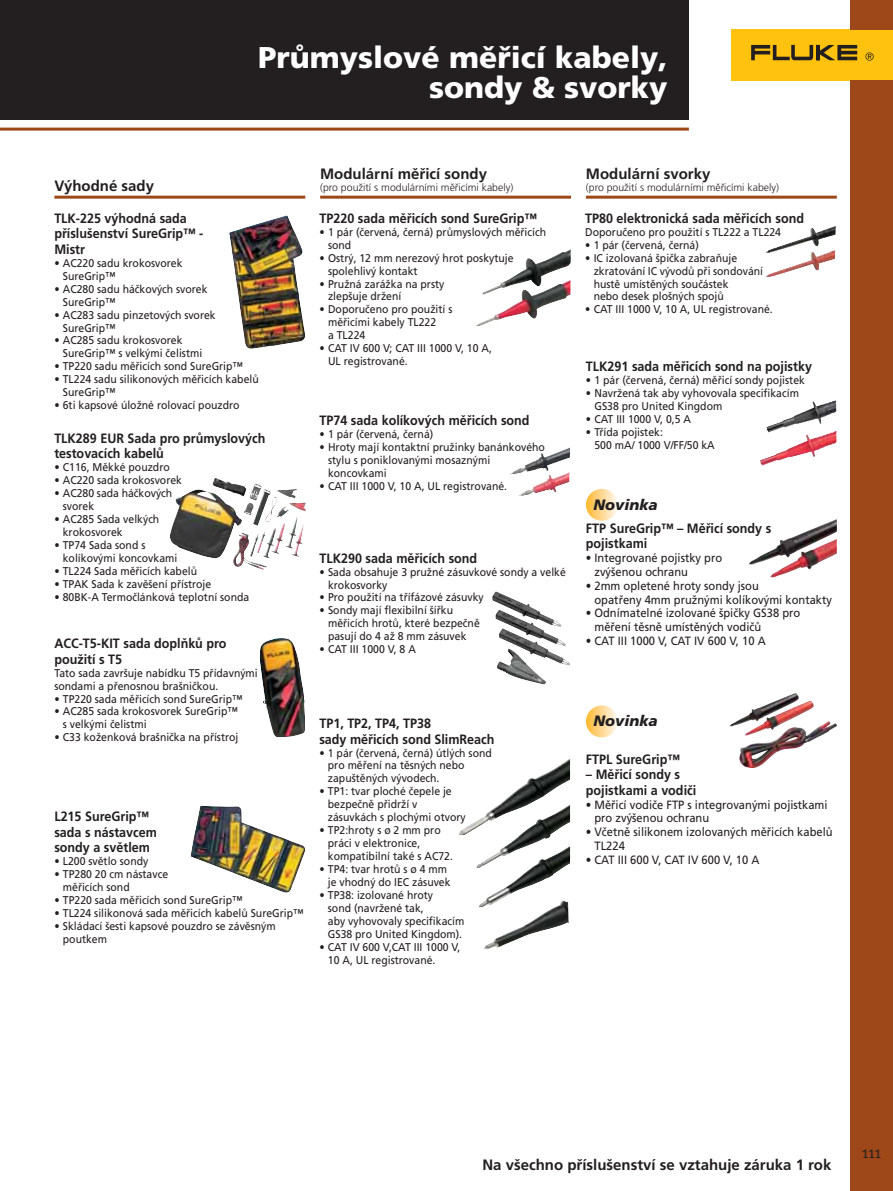
<style>
.page{position:relative;width:893px;height:1191px;background:#fff}
.page>*{position:absolute;margin:0;border:0;box-sizing:border-box;transform-origin:0 0}
.t1{font:900 30px/30px "Frutiger LT Pro";color:#fff;text-align:right}
.t2{font:700 15px "Frutiger LT Pro";color:#231f20}
.t3{font:italic 900 15px "Frutiger LT Pro";color:#231f20}
.t4{font:700 13.5px/15.6px "Frutiger LT Pro";color:#231f20;scale:.93 1}
.t5{font:12px/13.8px "Frutiger LT Pro";color:#231f20;scale:.93 1}
.t6{font:700 12px "Caecilia LT Std";color:#231f20;scale:.9 1}
.t7{font:11.25px/12.9px "Frutiger LT Pro";color:#231f20;scale:.93 1}
.t8{font:300 10.5px "Frutiger LT Pro";color:#231f20}
</style>
<div class="page">
<div style="left:731px;top:30px;width:162px;height:51px;background:#ffc20e"></div>
<hr style="left:0;top:128px;width:689px;height:3px;background:#9e4819">
<svg style="left:751px;top:45px;width:106px;height:15px"></svg>
<svg style="left:865px;top:52px;width:9px;height:9px"></svg>
<hr style="left:54px;top:196px;width:251px;height:3px;background:#9e4819">
<hr style="left:320px;top:196px;width:251px;height:3px;background:#9e4819">
<hr style="left:586px;top:196px;width:251px;height:3px;background:#9e4819">
<img style="left:260px;top:638px;width:45px;height:99px">
<img style="left:190px;top:806px;width:115px;height:86px">
<img style="left:476px;top:249px;width:95px;height:77px">
<img style="left:509px;top:447px;width:61px;height:41px">
<img style="left:492px;top:591px;width:78px;height:74px">
<img style="left:765px;top:226px;width:71px;height:33px">
<img style="left:760px;top:400px;width:76px;height:66px">
<img style="left:748px;top:519px;width:89px;height:58px">
<img style="left:459px;top:758px;width:111px;height:77px">
<img style="left:476px;top:803px;width:94px;height:65px">
<img style="left:478px;top:845px;width:92px;height:62px">
<img style="left:483px;top:894px;width:86px;height:56px">
<img style="left:229px;top:215px;width:76px;height:134px">
<img style="left:202px;top:478px;width:104px;height:48px">
<img style="left:739px;top:700px;width:98px;height:68px">
<svg style="left:586px;top:705px;width:32px;height:32px"></svg>
<svg style="left:586px;top:489px;width:32px;height:32px"></svg>
<div style="left:850px;top:81px;width:43px;height:1109px;background:#9e4819"></div>
<div style="left:850px;top:0;width:43px;height:30px;background:#9e4819"></div>
<div style="left:43px;top:0;width:646px;height:119px;background:#231f20"></div>
<div style="left:0;top:0;width:43px;height:119px;background:#231f20"></div>
<h2 class="t2" style="left:54px;top:180px;width:101px">Výhodné sady</h2>
<h1 class="t1" style="left:258px;top:46px;width:411px">Průmyslové měřicí kabely, sondy &amp; svorky</h1>
<h2 class="t2" style="left:320px;top:168px;width:168px">Modulární měřicí sondy</h2>
<p class="t8" style="left:320px;top:181px;width:195px">(pro použití s modulárními měřicími kabely)</p>
<h2 class="t2" style="left:586px;top:168px;width:126px">Modulární svorky</h2>
<p class="t8" style="left:586px;top:181px;width:195px">(pro použití s modulárními měřicími kabely)</p>
<p class="t4" style="left:54px;top:212px;width:162px">TLK-225 výhodná sada příslušenství SureGrip™ -<br>Mistr</p>
<p class="t7" style="left:63px;top:258px;width:130px;text-indent:-9px">• AC220 sadu krokosvorek<br>SureGrip™</p>
<p class="t7" style="left:63px;top:284px;width:157px;text-indent:-9px">• AC280 sadu háčkových svorek<br>SureGrip™</p>
<p class="t7" style="left:63px;top:309px;width:166px;text-indent:-9px">• AC283 sadu pinzetových svorek<br>SureGrip™</p>
<p class="t7" style="left:63px;top:335px;width:151px;text-indent:-9px">• AC285 sadu krokosvorek<br>SureGrip™ s velkými čelistmi</p>
<p class="t7" style="left:54px;top:361px;width:204px">• TP220 sadu měřicích sond SureGrip™</p>
<p class="t7" style="left:63px;top:374px;width:212px;text-indent:-9px">• TL224 sadu silikonových měřicích kabelů<br>SureGrip™</p>
<p class="t7" style="left:54px;top:400px;width:201px">• 6ti kapsové úložné rolovací pouzdro</p>
<p class="t4" style="left:54px;top:432px;width:229px">TLK289 EUR Sada pro průmyslových testovacích kabelů</p>
<p class="t7" style="left:54px;top:462px;width:126px">• C116, Měkké pouzdro</p>
<p class="t7" style="left:54px;top:475px;width:139px">• AC220 sada krokosvorek</p>
<p class="t7" style="left:63px;top:488px;width:119px;text-indent:-9px">• AC280 sada háčkových svorek</p>
<p class="t7" style="left:63px;top:514px;width:105px;text-indent:-9px">• AC285 Sada velkých krokosvorek</p>
<p class="t7" style="left:63px;top:540px;width:125px;text-indent:-9px">• TP74 Sada sond s kolíkovými koncovkami</p>
<p class="t7" style="left:54px;top:566px;width:155px">• TL224 Sada měřicích kabelů</p>
<p class="t7" style="left:54px;top:579px;width:170px">• TPAK Sada k zavěšení přístroje</p>
<p class="t7" style="left:54px;top:592px;width:211px">• 80BK-A Termočlánková teplotní sonda</p>
<p class="t4" style="left:54px;top:637px;width:187px">ACC-T5-KIT sada doplňků pro použití s T5</p>
<p class="t7" style="left:54px;top:667px;width:220px">Tato sada završuje nabídku T5 přídavnými sondami a přenosnou brašničkou.</p>
<p class="t7" style="left:54px;top:693px;width:204px">• TP220 sada měřicích sond SureGrip™</p>
<p class="t7" style="left:63px;top:706px;width:190px;text-indent:-9px">• AC285 sada krokosvorek SureGrip™ s velkými čelistmi</p>
<p class="t7" style="left:54px;top:732px;width:199px">• C33 koženková brašnička na přístroj</p>
<p class="t4" style="left:54px;top:810px;width:112px">L215 SureGrip™ sada s nástavcem sondy a světlem</p>
<p class="t7" style="left:54px;top:856px;width:103px">• L200 světlo sondy</p>
<p class="t7" style="left:63px;top:869px;width:115px;text-indent:-9px">• TP280 20 cm nástavce měřicích sond</p>
<p class="t7" style="left:54px;top:895px;width:204px">• TP220 sada měřicích sond SureGrip™</p>
<p class="t7" style="left:54px;top:908px;width:269px">• TL224 silikonová sada měřicích kabelů SureGrip™</p>
<p class="t7" style="left:63px;top:921px;width:230px;text-indent:-9px">• Skládací šesti kapsové pouzdro se závěsným poutkem</p>
<p class="t4" style="left:320px;top:212px;width:235px">TP220 sada měřicích sond SureGrip™</p>
<p class="t7" style="left:328px;top:227px;width:236px;text-indent:-9px">• 1 pár (červená, černá) průmyslových měřicích sond</p>
<p class="t7" style="left:328px;top:252px;width:201px;text-indent:-9px">• Ostrý, 12 mm nerezový hrot poskytuje spolehlivý kontakt</p>
<p class="t7" style="left:328px;top:278px;width:127px;text-indent:-9px">• Pružná zarážka na prsty zlepšuje držení</p>
<p class="t7" style="left:328px;top:304px;width:135px;text-indent:-9px">• Doporučeno pro použití s měřicími kabely TL222<br>a TL224</p>
<p class="t7" style="left:328px;top:343px;width:178px;text-indent:-9px">• CAT IV 600 V; CAT III 1000 V, 10 A,<br>UL registrované.</p>
<p class="t4" style="left:320px;top:414px;width:227px">TP74 sada kolíkových měřicích sond</p>
<p class="t7" style="left:320px;top:429px;width:124px">• 1 pár (červená, černá)</p>
<p class="t7" style="left:328px;top:442px;width:235px;text-indent:-9px">• Hroty mají kontaktní pružinky banánkového stylu s poniklovanými mosaznými koncovkami</p>
<p class="t7" style="left:320px;top:481px;width:203px">• CAT III 1000 V, 10 A, UL registrované.</p>
<p class="t4" style="left:320px;top:552px;width:171px">TLK290 sada měřicích sond</p>
<p class="t7" style="left:328px;top:566px;width:257px;text-indent:-9px">• Sada obsahuje 3 pružné zásuvkové sondy a velké krokosvorky</p>
<p class="t7" style="left:320px;top:592px;width:178px">• Pro použití na třífázové zásuvky</p>
<p class="t7" style="left:328px;top:605px;width:165px;text-indent:-9px">• Sondy mají flexibilní šířku měřicích hrotů, které bezpečně pasují do 4 až 8 mm zásuvek</p>
<p class="t7" style="left:320px;top:644px;width:105px">• CAT III 1000 V, 8 A</p>
<p class="t4" style="left:319px;top:717px;width:190px">TP1, TP2, TP4, TP38<br>sady měřicích sond SlimReach</p>
<p class="t7" style="left:328px;top:747px;width:178px;text-indent:-9px">• 1 pár (červená, černá) útlých sond pro měření na těsných nebo zapuštěných vývodech.</p>
<p class="t7" style="left:328px;top:786px;width:150px;text-indent:-9px">• TP1: tvar ploché čepele je bezpečně přidrží v zásuvkách s plochými otvory</p>
<p class="t7" style="left:328px;top:825px;width:136px;text-indent:-9px">• TP2:hroty s ø 2 mm pro práci v elektronice, kompatibilní také s AC72.</p>
<p class="t7" style="left:328px;top:864px;width:133px;text-indent:-9px">• TP4: tvar hrotů s ø 4 mm je vhodný do IEC zásuvek</p>
<p class="t7" style="left:328px;top:889px;width:148px;text-indent:-9px">• TP38: izolované hroty<br>sond (navržené tak,<br>aby vyhovovaly specifikacím<br>GS38 pro United Kingdom).</p>
<p class="t7" style="left:328px;top:941px;width:144px;text-indent:-9px">• CAT IV 600 V,CAT III 1000 V,<br>10 A, UL registrované.</p>
<p class="t4" style="left:585px;top:212px;width:237px">TP80 elektronická sada měřicích sond</p>
<p class="t7" style="left:585px;top:227px;width:212px">Doporučeno pro použití s TL222 a TL224</p>
<p class="t7" style="left:585px;top:240px;width:124px">• 1 pár (červená, černá)</p>
<p class="t7" style="left:594px;top:252px;width:184px;text-indent:-9px">• IC izolovaná špička zabraňuje zkratování IC vývodů při sondování hustě umístěných součástek<br>nebo desek plošných spojů</p>
<p class="t7" style="left:585px;top:304px;width:203px">• CAT III 1000 V, 10 A, UL registrované.</p>
<p class="t4" style="left:586px;top:360px;width:245px">TLK291 sada měřicích sond na pojistky</p>
<p class="t7" style="left:586px;top:375px;width:237px">• 1 pár (červená, černá) měřicí sondy pojistek</p>
<p class="t7" style="left:594px;top:388px;width:221px;text-indent:-9px">• Navržená tak aby vyhovovala specifikacím<br>GS38 pro United Kingdom</p>
<p class="t7" style="left:586px;top:414px;width:114px">• CAT III 1000 V, 0,5 A</p>
<p class="t7" style="left:594px;top:427px;width:131px;text-indent:-9px">• Třída pojistek:<br>500 mA/ 1000 V/FF/50 kA</p>
<h2 class="t3" style="left:593px;top:495px;width:66px">Novinka</h2>
<p class="t4" style="left:586px;top:522px;width:201px">FTP SureGrip™ – Měřicí sondy s pojistkami</p>
<p class="t5" style="left:594px;top:552px;width:139px;text-indent:-9px">• Integrované pojistky pro zvýšenou ochranu</p>
<p class="t5" style="left:594px;top:580px;width:257px;text-indent:-9px">• 2mm opletené hroty sondy jsou<br>opatřeny 4mm pružnými kolíkovými kontakty</p>
<p class="t5" style="left:594px;top:608px;width:223px;text-indent:-9px">• Odnímatelné izolované špičky GS38 pro měření těsně umístěných vodičů</p>
<p class="t5" style="left:586px;top:635px;width:195px">• CAT III 1000 V, CAT IV 600 V, 10 A</p>
<h2 class="t3" style="left:593px;top:712px;width:66px">Novinka</h2>
<p class="t4" style="left:586px;top:752px;width:103px">FTPL SureGrip™</p>
<p class="t4" style="left:586px;top:768px;width:120px">– Měřicí sondy s pojistkami a vodiči</p>
<p class="t5" style="left:594px;top:799px;width:252px;text-indent:-9px">• Měřicí vodiče FTP s integrovanými pojistkami pro zvýšenou ochranu</p>
<p class="t5" style="left:594px;top:826px;width:258px;text-indent:-9px">• Včetně silikonem izolovaných měřicích kabelů<br>TL224</p>
<p class="t5" style="left:586px;top:854px;width:188px">• CAT III 600 V, CAT IV 600 V, 10 A</p>
<h2 class="t2" style="left:482px;top:1159px;width:350px">Na všechno příslušenství se vztahuje záruka 1 rok</h2>
<p class="t6" style="left:862px;top:1146px;width:23px">111</p>
</div>
